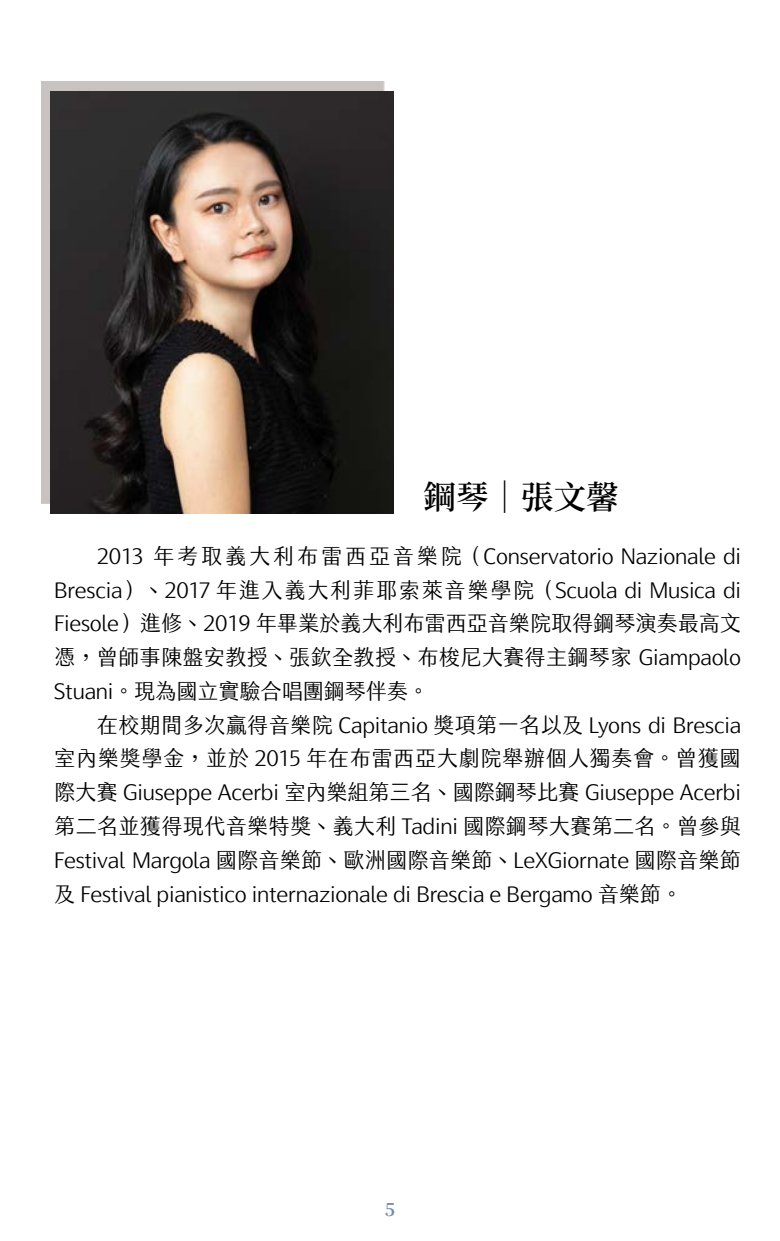
<style>
.page{position:relative;width:780px;height:1241px;background:#fff}
.page>*{position:absolute;margin:0;border:0;box-sizing:border-box;transform-origin:0 0}
.t1{font:600 32.5px "Source Han Serif TC";color:#000}
.t2{font:21.25px/33.8px "jf jinxuan Book";letter-spacing:-.01em;color:#000;text-align:justify}
.t3{font:700 17.5px "Source Han Serif TC";color:#748cad}
</style>
<div class="page">
<div style="left:41px;top:81px;width:343px;height:423px;background:#c8c3c0"></div>
<img style="left:50px;top:91px;width:343px;height:422px">
<h1 class="t1" style="left:423px;top:479px;width:196px">鋼琴｜張文馨</h1>
<p class="t2" style="left:54px;top:536px;width:688px;text-indent:43px">2013 年考取義大利布雷西亞音樂院（Conservatorio Nazionale di Brescia）、2017 年進入義大利菲耶索萊音樂學院（Scuola di Musica di Fiesole）進修、2019 年畢業於義大利布雷西亞音樂院取得鋼琴演奏最高文憑，曾師事陳盤安教授、張欽全教授、布梭尼大賽得主鋼琴家 Giampaolo Stuani。現為國立實驗合唱團鋼琴伴奏。</p>
<p class="t2" style="left:54px;top:705px;width:688px;text-indent:43px">在校期間多次贏得音樂院 Capitanio 獎項第一名以及 Lyons di Brescia室內樂獎學金，並於 2015 年在布雷西亞大劇院舉辦個人獨奏會。曾獲國際大賽 Giuseppe Acerbi 室內樂組第三名、國際鋼琴比賽 Giuseppe Acerbi第二名並獲得現代音樂特獎、義大利 Tadini 國際鋼琴大賽第二名。曾參與Festival Margola 國際音樂節、歐洲國際音樂節、LeXGiornate 國際音樂節及 Festival pianistico internazionale di Brescia e Bergamo 音樂節。</p>
<p class="t3" style="left:385px;top:1199px;width:12px">5</p>
</div>
